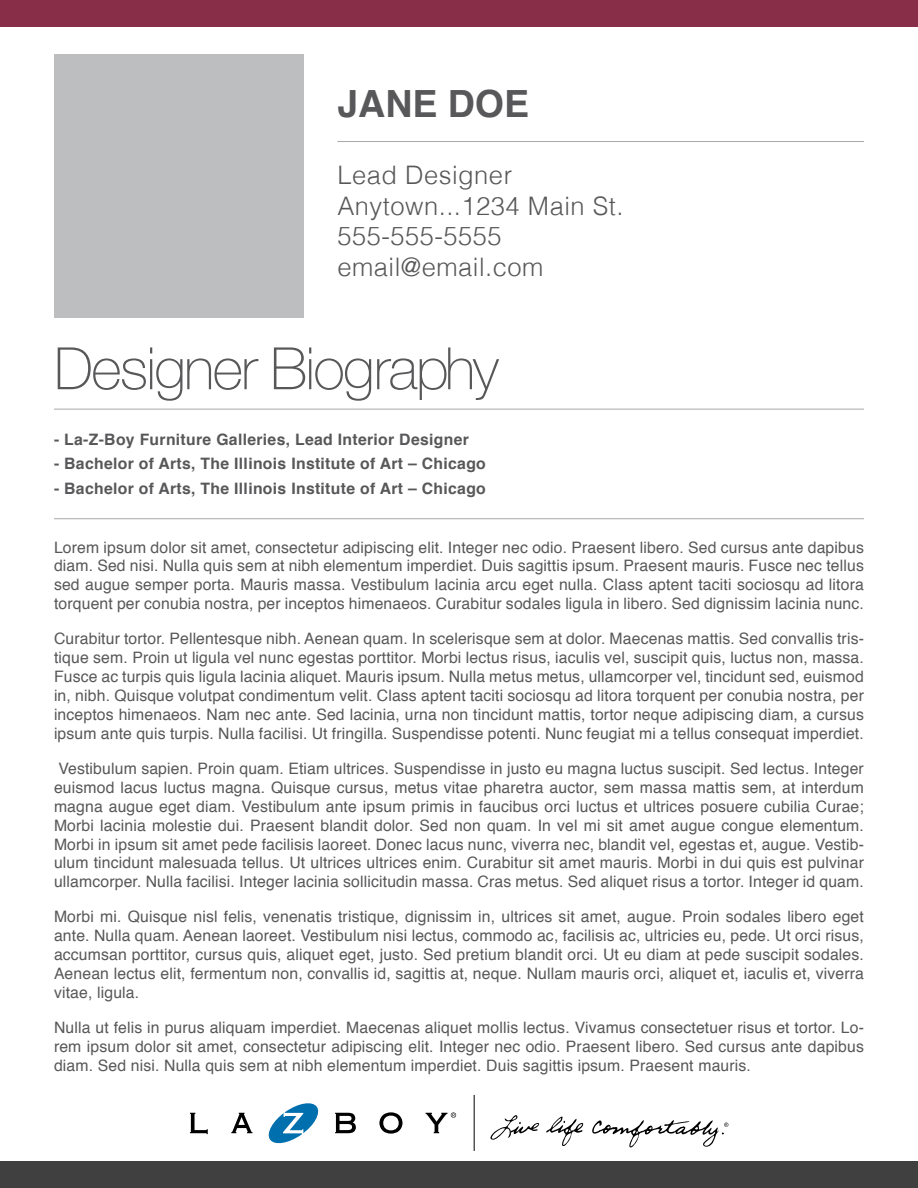
<style>
.page{position:relative;width:918px;height:1188px;background:#fff}
.page>*{position:absolute;margin:0;border:0;box-sizing:border-box;transform-origin:0 0}
.t1{font:100 58.5px "Helvetica Neue";letter-spacing:-.03em;color:#58585a}
.t2{font:700 37.5px "Helvetica";color:#58585a}
.t3{font:300 25.5px "Helvetica";letter-spacing:.02em;color:#58585a}
.t4{font:15.75px/18.9px "Helvetica";letter-spacing:.01em;color:#58585a;text-align:justify}
.t5{font:700 15.75px "Helvetica";letter-spacing:.02em;color:#58585a}
</style>
<div class="page">
<div style="left:0;top:1161px;width:918px;height:27px;background:#404041"></div>
<svg style="left:190px;top:1113px;width:18px;height:21px"></svg>
<svg style="left:231px;top:1113px;width:22px;height:20px"></svg>
<svg style="left:268px;top:1103px;width:51px;height:41px"></svg>
<svg style="left:335px;top:1113px;width:21px;height:20px"></svg>
<svg style="left:379px;top:1112px;width:24px;height:22px"></svg>
<svg style="left:425px;top:1112px;width:31px;height:21px"></svg>
<hr style="left:474px;top:1095px;width:1px;height:56px;background:#000">
<svg style="left:546px;top:1117px;width:37px;height:29px"></svg>
<svg style="left:490px;top:1115px;width:49px;height:25px"></svg>
<svg style="left:592px;top:1120px;width:136px;height:28px"></svg>
<div style="left:0;top:0;width:918px;height:27px;background:#892e49"></div>
<hr style="left:54px;top:409px;width:810px;height:1px;background:#a7a8ab">
<hr style="left:337px;top:141px;width:527px;height:1px;background:#a7a8ab">
<hr style="left:54px;top:518px;width:810px;height:1px;background:#a7a8ab">
<div style="left:54px;top:54px;width:249px;height:264px;background:#bcbebf"></div>
<p class="t2" style="left:337px;top:73px;width:193px">JANE DOE</p>
<p class="t3" style="left:337px;top:155px;width:176px">Lead Designer</p>
<p class="t3" style="left:337px;top:185px;width:288px">Anytown...1234 Main St.</p>
<p class="t3" style="left:337px;top:216px;width:166px">555-555-5555</p>
<p class="t3" style="left:337px;top:246px;width:208px">email@email.com</p>
<p class="t1" style="left:54px;top:336px;width:446px">Designer Biography</p>
<p class="t5" style="left:54px;top:426px;width:416px">- La-Z-Boy Furniture Galleries, Lead Interior Designer</p>
<p class="t5" style="left:54px;top:451px;width:433px">- Bachelor of Arts, The Illinois Institute of Art – Chicago</p>
<p class="t5" style="left:54px;top:476px;width:433px">- Bachelor of Arts, The Illinois Institute of Art – Chicago</p>
<p class="t4" style="left:54px;top:538px;width:811px">Lorem ipsum dolor sit amet, consectetur adipiscing elit. Integer nec odio. Praesent libero. Sed cursus ante dapibus diam. Sed nisi. Nulla quis sem at nibh elementum imperdiet. Duis sagittis ipsum. Praesent mauris. Fusce nec tellus sed augue semper porta. Mauris massa. Vestibulum lacinia arcu eget nulla. Class aptent taciti sociosqu ad litora torquent per conubia nostra, per inceptos himenaeos. Curabitur sodales ligula in libero. Sed dignissim lacinia nunc.</p>
<p class="t4" style="left:54px;top:630px;width:811px">Curabitur tortor. Pellentesque nibh. Aenean quam. In scelerisque sem at dolor. Maecenas mattis. Sed convallis tris&shy;tique sem. Proin ut ligula vel nunc egestas porttitor. Morbi lectus risus, iaculis vel, suscipit quis, luctus non, massa.<br>Fusce ac turpis quis ligula lacinia aliquet. Mauris ipsum. Nulla metus metus, ullamcorper vel, tincidunt sed, euismod in, nibh. Quisque volutpat condimentum velit. Class aptent taciti sociosqu ad litora torquent per conubia nostra, per inceptos himenaeos. Nam nec ante. Sed lacinia, urna non tincidunt mattis, tortor neque adipiscing diam, a cursus ipsum ante quis turpis. Nulla facilisi. Ut fringilla. Suspendisse potenti. Nunc feugiat mi a tellus consequat imperdiet.</p>
<p class="t4" style="left:54px;top:759px;width:811px">Vestibulum sapien. Proin quam. Etiam ultrices. Suspendisse in justo eu magna luctus suscipit. Sed lectus. Integer euismod lacus luctus magna. Quisque cursus, metus vitae pharetra auctor, sem massa mattis sem, at interdum magna augue eget diam. Vestibulum ante ipsum primis in faucibus orci luctus et ultrices posuere cubilia Curae; Morbi lacinia molestie dui. Praesent blandit dolor. Sed non quam. In vel mi sit amet augue congue elementum.<br>Morbi in ipsum sit amet pede facilisis laoreet. Donec lacus nunc, viverra nec, blandit vel, egestas et, augue. Vestib&shy;ulum tincidunt malesuada tellus. Ut ultrices ultrices enim. Curabitur sit amet mauris. Morbi in dui quis est pulvinar ullamcorper. Nulla facilisi. Integer lacinia sollicitudin massa. Cras metus. Sed aliquet risus a tortor. Integer id quam.</p>
<p class="t4" style="left:54px;top:908px;width:811px">Morbi mi. Quisque nisl felis, venenatis tristique, dignissim in, ultrices sit amet, augue. Proin sodales libero eget ante. Nulla quam. Aenean laoreet. Vestibulum nisi lectus, commodo ac, facilisis ac, ultricies eu, pede. Ut orci risus, accumsan porttitor, cursus quis, aliquet eget, justo. Sed pretium blandit orci. Ut eu diam at pede suscipit sodales.<br>Aenean lectus elit, fermentum non, convallis id, sagittis at, neque. Nullam mauris orci, aliquet et, iaculis et, viverra vitae, ligula.</p>
<p class="t4" style="left:54px;top:1019px;width:811px">Nulla ut felis in purus aliquam imperdiet. Maecenas aliquet mollis lectus. Vivamus consectetuer risus et tortor. Lo&shy;rem ipsum dolor sit amet, consectetur adipiscing elit. Integer nec odio. Praesent libero. Sed cursus ante dapibus diam. Sed nisi. Nulla quis sem at nibh elementum imperdiet. Duis sagittis ipsum. Praesent mauris.</p>
</div>
